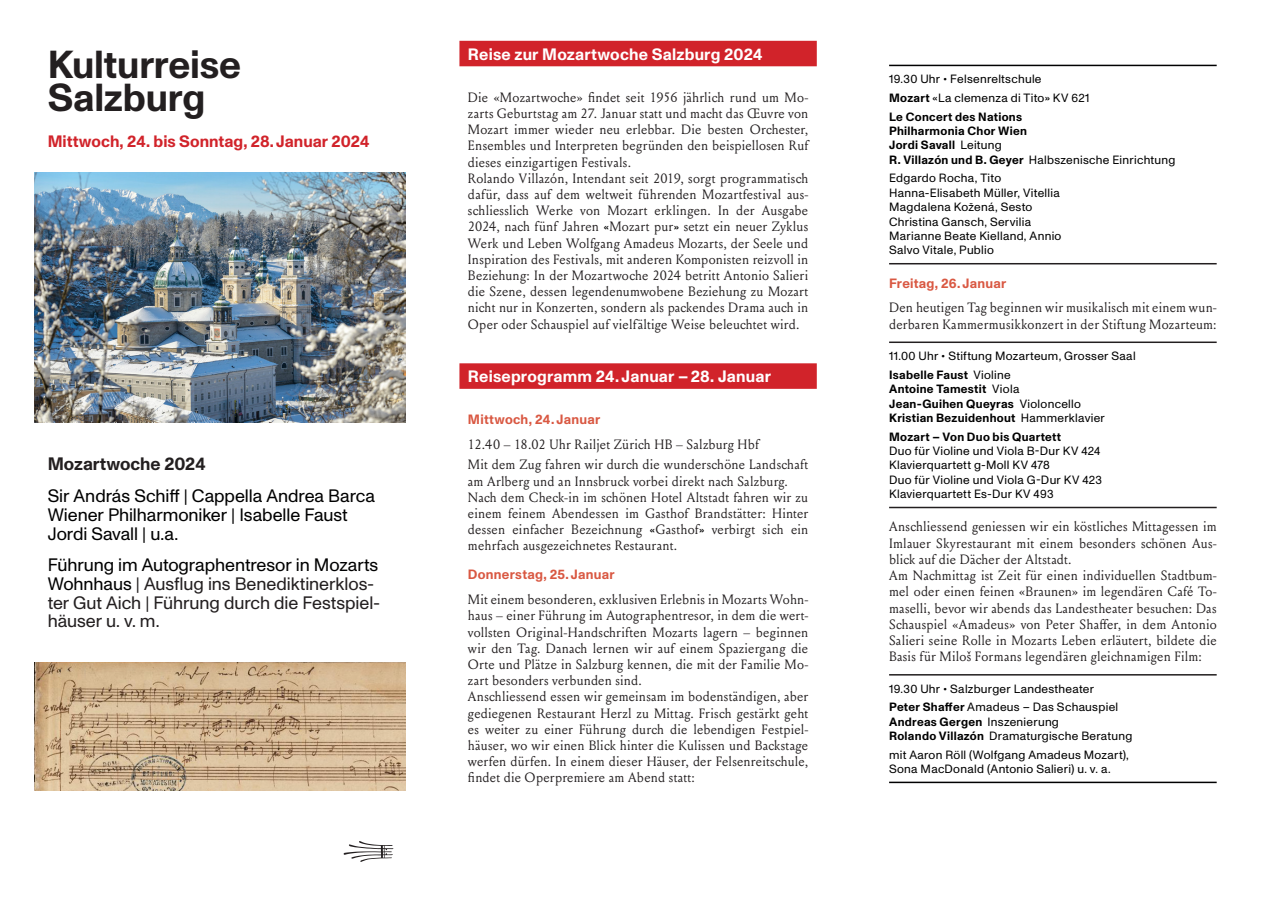
<style>
.page{position:relative;width:1272px;height:902px;background:#fff}
.page>*{position:absolute;margin:0;border:0;box-sizing:border-box;transform-origin:0 0}
.t1{font:700 39px/33px "Monument Grotesk";letter-spacing:-.005em;color:#231f20}
.t2{font:18px/18.8px "Monument Grotesk";letter-spacing:-.005em;color:#231f20}
.t3{font:18px/18.8px "Monument Grotesk";letter-spacing:-.005em;color:#000001}
.t4{font:700 18px "Monument Grotesk";color:#231f20}
.t5{font:700 16.5px "Monument Grotesk";letter-spacing:.01em;color:#fff}
.t6{font:700 16.5px "Monument Grotesk";color:#d1232a}
.t7{font:13.5px/16.2px "Louize";letter-spacing:.01em;color:#231f20}
.t8{font:700 13.5px "Monument Grotesk";letter-spacing:.02em;color:#d95842}
.t9{font:12px/14.4px "Monument Grotesk";letter-spacing:.025em;color:#000001}
.t10{font:700 12px/14.4px "Monument Grotesk";letter-spacing:.025em;color:#000001}
.s1{color:#000001}
.s2{font-family:"Monument Grotesk";font-size:12px;color:#000001}
.s3{font-weight:700}
.s4{font-weight:400}
</style>
<div class="page">
<svg style="left:343px;top:841px;width:50px;height:20px"></svg>
<img style="left:35px;top:172px;width:370px;height:250px">
<img style="left:35px;top:662px;width:370px;height:128px">
<div style="left:459px;top:41px;width:357px;height:25px;background:#d1232a"></div>
<div style="left:459px;top:363px;width:357px;height:26px;background:#d1232a"></div>
<hr style="left:889px;top:65px;width:327px;height:1px;background:#000001">
<hr style="left:889px;top:263px;width:327px;height:1px;background:#231f20">
<hr style="left:889px;top:341px;width:327px;height:2px;background:#231f20">
<hr style="left:889px;top:506px;width:327px;height:2px;background:#231f20">
<hr style="left:889px;top:674px;width:327px;height:1px;background:#231f20">
<hr style="left:889px;top:781px;width:327px;height:2px;background:#000001">
<h1 class="t1" style="left:48px;top:46px;width:195px">Kulturreise<br>Salzburg</h1>
<p class="t6" style="left:48px;top:129px;width:323px">Mittwoch, 24. bis Sonntag, 28. Januar 2024</p>
<h2 class="t4" style="left:48px;top:451px;width:159px">Mozartwoche 2024</h2>
<h2 class="t3" style="left:48px;top:485px;width:329px">Sir András Schiff | Cappella Andrea Barca<br>Wiener Philharmoniker | Isabelle Faust<br>Jordi Savall | u.a.</h2>
<h2 class="t2" style="left:48px;top:554px;width:334px"><span class="s1">Führung im Autographentresor in Mozarts Wohnhaus</span> | Ausflug ins Benediktinerklos&shy;ter Gut Aich | Führung durch die Festspiel&shy;häuser u. v. m.</h2>
<p class="t5" style="left:468px;top:42px;width:296px">Reise zur Mozartwoche Salzburg 2024</p>
<p class="t7" style="left:468px;top:88px;width:342px">Die «Mozartwoche» findet seit 1956 jährlich rund um Mo&shy;zarts Geburtstag am 27. Januar statt und macht das Œuvre von Mozart immer wieder neu erlebbar. Die besten Orchester, Ensembles und Interpreten begründen den beispiellosen Ruf dieses einzigartigen Festivals.<br>Rolando Villazón, Intendant seit 2019, sorgt programmatisch dafür, dass auf dem weltweit führenden Mozartfestival aus&shy;schliesslich Werke von Mozart erklingen. In der Ausgabe 2024, nach fünf Jahren <span class="s2">«</span>Mozart pur<span class="s2">»</span> setzt ein neuer Zyklus Werk und Leben Wolfgang Amadeus Mozarts, der Seele und Inspiration des Festivals, mit anderen Komponisten reizvoll in Beziehung: In der Mozartwoche 2024 betritt Antonio Salieri die Szene, dessen legendenumwobene Beziehung zu Mozart nicht nur in Konzerten, sondern als packendes Drama auch in Oper oder Schauspiel auf vielfältige Weise beleuchtet wird.</p>
<p class="t5" style="left:468px;top:365px;width:304px">Reiseprogramm 24. Januar – 28. Januar</p>
<p class="t8" style="left:468px;top:409px;width:134px">Mittwoch, 24. Januar</p>
<p class="t7" style="left:468px;top:433px;width:342px;line-height:20.4px">12.40 – 18.02 Uhr Railjet Zürich HB – Salzburg Hbf<br>Mit dem Zug fahren wir durch die wunderschöne Landschaft</p>
<p class="t7" style="left:468px;top:472px;width:342px">am Arlberg und an Innsbruck vorbei direkt nach Salzburg.<br>Nach dem Check-in im schönen Hotel Altstadt fahren wir zu einem feinem Abendessen im Gasthof Brandstätter: Hinter dessen einfacher Bezeichnung <span class="s2">«</span>Gasthof<span class="s2">»</span> verbirgt sich ein mehrfach ausgezeichnetes Restaurant.</p>
<p class="t8" style="left:468px;top:565px;width:148px">Donnerstag, 25. Januar</p>
<p class="t7" style="left:468px;top:591px;width:342px">Mit einem besonderen, exklusiven Erlebnis in Mozarts Wohn&shy;haus – einer Führung im Autographentresor, in dem die wert&shy;vollsten Original-Handschriften Mozarts lagern – beginnen wir den Tag. Danach lernen wir auf einem Spaziergang die Orte und Plätze in Salzburg kennen, die mit der Familie Mo&shy;zart besonders verbunden sind.<br>Anschliessend essen wir gemeinsam im bodenständigen, aber gediegenen Restaurant Herzl zu Mittag. Frisch gestärkt geht es weiter zu einer Führung durch die lebendigen Festpiel&shy;häuser, wo wir einen Blick hinter die Kulissen und Backstage werfen dürfen. In einem dieser Häuser, der Felsenreitschule, findet die Operpremiere am Abend statt:</p>
<p class="t9" style="left:889px;top:69px;width:202px;line-height:18.6px">19.30 Uhr • Felsenreltschule<br><span class="s3">Mozart</span> «La clemenza di Tito» KV 621<br><span class="s3">Le Concert des Nations</span></p>
<p class="t10" style="left:889px;top:123px;width:288px">Philharmonia Chor Wien<br>Jordi Savall <span class="s4">Leitung<br></span>R. Villazón und B. Geyer <span class="s4">Halbszenische Einrichtung</span></p>
<p class="t9" style="left:889px;top:170px;width:174px">Edgardo Rocha, Tito<br>Hanna-Elisabeth Müller, Vitellia<br>Magdalena Kožená, Sesto<br>Christina Gansch, Servilia<br>Marianne Beate Kielland, Annio<br>Salvo Vitale, Publio</p>
<p class="t8" style="left:889px;top:273px;width:119px">Freitag, 26. Januar</p>
<p class="t7" style="left:889px;top:299px;width:329px">Den heutigen Tag beginnen wir musikalisch mit einem wun&shy;derbaren Kammermusikkonzert in der Stiftung Mozarteum:</p>
<p class="t9" style="left:889px;top:346px;width:248px;line-height:18.6px">11.00 Uhr • Stiftung Mozarteum, Grosser Saal<br><span class="s3">Isabelle Faust</span> Violine</p>
<p class="t10" style="left:889px;top:381px;width:217px">Antoine Tamestit <span class="s4">Viola<br></span>Jean-Guihen Queyras <span class="s4">Violoncello<br></span>Kristian Bezuidenhout <span class="s4">Hammerklavier</span></p>
<p class="t10" style="left:889px;top:428px;width:174px">Mozart – Von Duo bis Quartett</p>
<p class="t9" style="left:889px;top:443px;width:214px">Duo für Violine und Viola B-Dur KV 424<br>Klavierquartett g-Moll KV 478<br>Duo für Violine und Viola G-Dur KV 423<br>Klavierquartett Es-Dur KV 493</p>
<p class="t7" style="left:889px;top:518px;width:329px">Anschliessend geniessen wir ein köstliches Mittagessen im Imlauer Skyrestaurant mit einem besonders schönen Aus&shy;blick auf die Dächer der Altstadt.<br>Am Nachmittag ist Zeit für einen individuellen Stadtbum&shy;mel oder einen feinen «Braunen» im legendären Café To&shy;maselli, bevor wir abends das Landestheater besuchen: Das Schauspiel «Amadeus» von Peter Shaffer, in dem Antonio Salieri seine Rolle in Mozarts Leben erläutert, bildete die Basis für Miloš Formans legendären gleichnamigen Film:</p>
<p class="t9" style="left:889px;top:678px;width:230px;line-height:18.6px">19.30 Uhr • Salzburger Landestheater<br><span class="s3">Peter Shaffer</span> Amadeus – Das Schauspiel</p>
<p class="t9" style="left:889px;top:713px;width:245px"><span class="s3">Andreas Gergen</span> Inszenierung<br><span class="s3">Rolando Villazón</span> Dramaturgische Beratung</p>
<p class="t9" style="left:889px;top:746px;width:241px">mit Aaron Röll (Wolfgang Amadeus Mozart),<br>Sona MacDonald (Antonio Salieri) u. v. a.</p>
</div>
